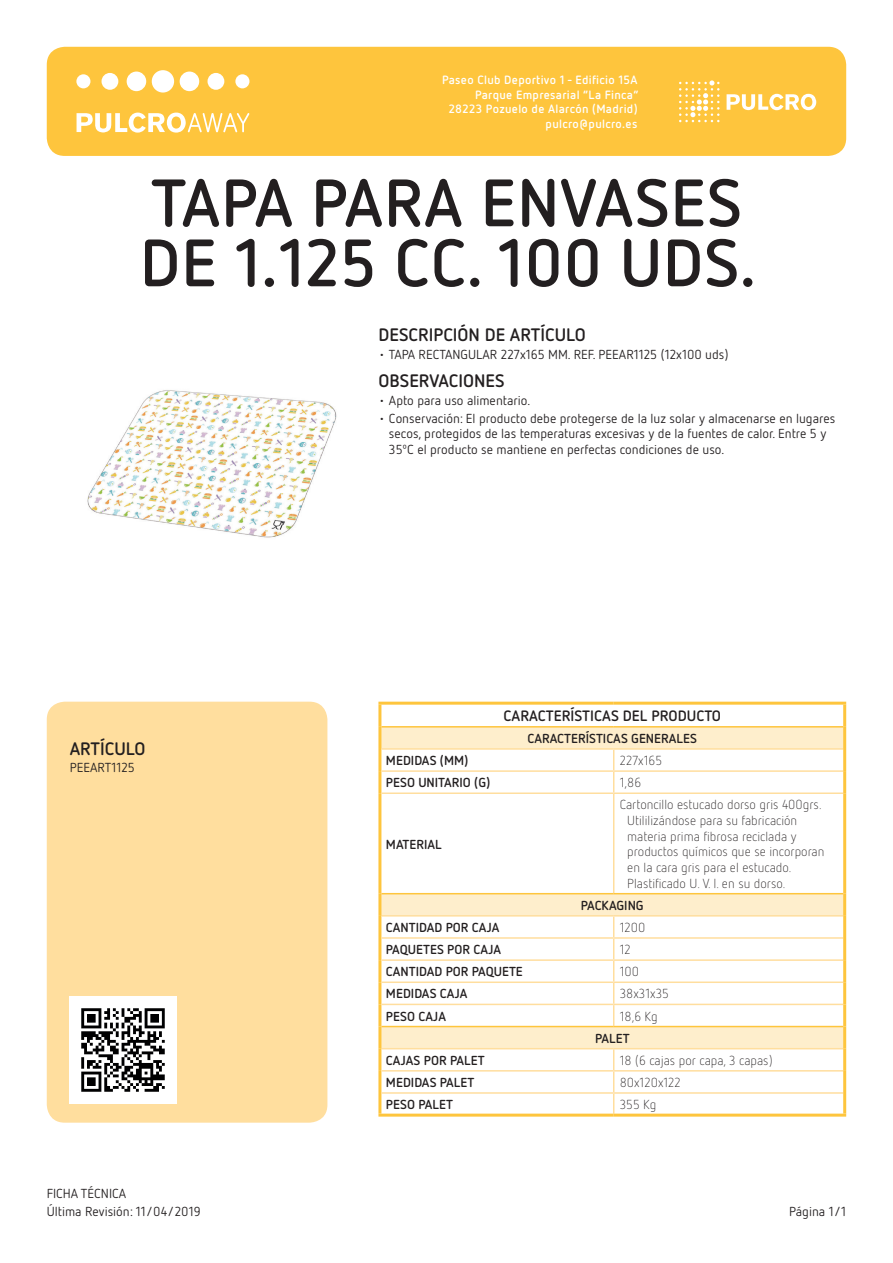
<style>
.page{position:relative;width:893px;height:1263px;background:#fff}
.page>*{position:absolute;margin:0;border:0;box-sizing:border-box;transform-origin:0 0}
.t1{font:700 66.75px/60px "Netto OT";letter-spacing:.01em;color:#231f20}
.t2{font:700 18px "Netto OT";color:#231f20}
.t3{font:700 15px "Netto OT";color:#231f20}
.t4{font:13.05px/15.6px "Netto OT";color:#231f20}
.t5{font:300 13.05px/15.6px "Netto OT";color:#231f20}
.t6{font:700 13.05px "Netto OT";color:#231f20}
.t7{font:700 12px/14.4px "Netto OT";letter-spacing:.025em;color:#fff;text-align:right}
</style>
<div class="page">
<div style="left:47px;top:47px;width:799px;height:109px;background:#fec53d;border-radius:18px"></div>
<svg style="left:679px;top:80px;width:40px;height:42px"></svg>
<svg style="left:727px;top:94px;width:89px;height:16px"></svg>
<div style="left:76px;top:74px;width:14px;height:14px;background:#fff;border-radius:50%"></div>
<div style="left:102px;top:73px;width:16px;height:17px;background:#fff;border-radius:50%"></div>
<div style="left:127px;top:72px;width:19px;height:19px;background:#fff;border-radius:50%"></div>
<div style="left:152px;top:70px;width:22px;height:23px;background:#fff;border-radius:50%"></div>
<div style="left:180px;top:72px;width:19px;height:19px;background:#fff;border-radius:50%"></div>
<div style="left:208px;top:73px;width:16px;height:17px;background:#fff;border-radius:50%"></div>
<div style="left:235px;top:74px;width:14px;height:14px;background:#fff;border-radius:50%"></div>
<svg style="left:77px;top:113px;width:172px;height:20px"></svg>
<div style="left:47px;top:702px;width:280px;height:421px;background:#ffde9e;border-radius:18px"></div>
<img style="left:70px;top:997px;width:106px;height:106px">
<svg style="left:381px;top:705px;width:462px;height:408px"></svg>
<svg style="left:381px;top:727px;width:462px;height:321px"></svg>
<hr style="left:378px;top:705px;width:3px;height:22px;background:#fec53d">
<hr style="left:378px;top:702px;width:236px;height:3px;background:#fec53d">
<hr style="left:614px;top:702px;width:232px;height:3px;background:#fec53d">
<hr style="left:378px;top:727px;width:3px;height:22px;background:#fec53d">
<hr style="left:378px;top:749px;width:3px;height:22px;background:#fec53d">
<hr style="left:378px;top:771px;width:3px;height:22px;background:#fec53d">
<hr style="left:378px;top:793px;width:3px;height:101px;background:#fec53d">
<hr style="left:378px;top:916px;width:3px;height:22px;background:#fec53d">
<hr style="left:378px;top:938px;width:3px;height:22px;background:#fec53d">
<hr style="left:378px;top:960px;width:3px;height:22px;background:#fec53d">
<hr style="left:378px;top:982px;width:3px;height:22px;background:#fec53d">
<hr style="left:378px;top:1004px;width:3px;height:22px;background:#fec53d">
<hr style="left:378px;top:1049px;width:3px;height:22px;background:#fec53d">
<hr style="left:378px;top:1071px;width:3px;height:22px;background:#fec53d">
<hr style="left:378px;top:1093px;width:3px;height:20px;background:#fec53d">
<hr style="left:381px;top:748px;width:233px;height:2px;background:#ffde9e">
<hr style="left:381px;top:770px;width:233px;height:2px;background:#ffde9e">
<hr style="left:381px;top:792px;width:233px;height:2px;background:#ffde9e">
<hr style="left:381px;top:915px;width:233px;height:1px;background:#ffde9e">
<hr style="left:381px;top:937px;width:233px;height:2px;background:#ffde9e">
<hr style="left:381px;top:959px;width:233px;height:2px;background:#ffde9e">
<hr style="left:381px;top:981px;width:233px;height:2px;background:#ffde9e">
<hr style="left:381px;top:1004px;width:233px;height:1px;background:#ffde9e">
<hr style="left:381px;top:1048px;width:233px;height:1px;background:#ffde9e">
<hr style="left:381px;top:1070px;width:233px;height:1px;background:#ffde9e">
<hr style="left:381px;top:1092px;width:233px;height:2px;background:#ffde9e">
<svg style="left:613px;top:750px;width:1px;height:42px"></svg>
<hr style="left:613px;top:794px;width:1px;height:99px;background:#ffde9e">
<svg style="left:613px;top:916px;width:1px;height:110px"></svg>
<svg style="left:613px;top:1049px;width:1px;height:64px"></svg>
<hr style="left:614px;top:748px;width:229px;height:2px;background:#ffde9e">
<hr style="left:614px;top:770px;width:229px;height:2px;background:#ffde9e">
<hr style="left:614px;top:792px;width:229px;height:2px;background:#ffde9e">
<hr style="left:614px;top:915px;width:229px;height:1px;background:#ffde9e">
<hr style="left:614px;top:937px;width:229px;height:2px;background:#ffde9e">
<hr style="left:614px;top:959px;width:229px;height:2px;background:#ffde9e">
<hr style="left:614px;top:981px;width:229px;height:2px;background:#ffde9e">
<hr style="left:614px;top:1004px;width:229px;height:1px;background:#ffde9e">
<hr style="left:614px;top:1048px;width:229px;height:1px;background:#ffde9e">
<hr style="left:614px;top:1070px;width:229px;height:1px;background:#ffde9e">
<hr style="left:614px;top:1092px;width:229px;height:2px;background:#ffde9e">
<hr style="left:381px;top:726px;width:233px;height:1px;background:#fec53d">
<hr style="left:614px;top:726px;width:229px;height:1px;background:#fec53d">
<hr style="left:843px;top:705px;width:3px;height:22px;background:#fec53d">
<hr style="left:843px;top:727px;width:3px;height:22px;background:#fec53d">
<hr style="left:843px;top:749px;width:3px;height:22px;background:#fec53d">
<hr style="left:843px;top:771px;width:3px;height:22px;background:#fec53d">
<hr style="left:843px;top:793px;width:3px;height:101px;background:#fec53d">
<hr style="left:843px;top:916px;width:3px;height:22px;background:#fec53d">
<hr style="left:843px;top:938px;width:3px;height:22px;background:#fec53d">
<hr style="left:843px;top:960px;width:3px;height:22px;background:#fec53d">
<hr style="left:843px;top:982px;width:3px;height:22px;background:#fec53d">
<hr style="left:843px;top:1004px;width:3px;height:22px;background:#fec53d">
<hr style="left:843px;top:1049px;width:3px;height:22px;background:#fec53d">
<hr style="left:843px;top:1071px;width:3px;height:22px;background:#fec53d">
<hr style="left:843px;top:1093px;width:3px;height:20px;background:#fec53d">
<hr style="left:378px;top:894px;width:3px;height:22px;background:#fec53d">
<hr style="left:378px;top:1026px;width:3px;height:23px;background:#fec53d">
<hr style="left:381px;top:893px;width:233px;height:1px;background:#fec53d">
<hr style="left:381px;top:1026px;width:233px;height:1px;background:#fec53d">
<hr style="left:614px;top:893px;width:229px;height:1px;background:#fec53d">
<hr style="left:614px;top:1026px;width:229px;height:1px;background:#fec53d">
<hr style="left:843px;top:894px;width:3px;height:22px;background:#fec53d">
<hr style="left:843px;top:1026px;width:3px;height:23px;background:#fec53d">
<hr style="left:378px;top:1113px;width:236px;height:3px;background:#fec53d">
<hr style="left:614px;top:1113px;width:232px;height:3px;background:#fec53d">
<img style="left:87px;top:390px;width:250px;height:148px">
<p class="t7" style="left:442px;top:73px;width:198px">Paseo Club Deportivo 1 - Edificio 15A<br>Parque Empresarial “La Finca”<br>28223 Pozuelo de Alarcón (Madrid) pulcro@pulcro.es</p>
<h1 class="t1" style="left:140px;top:171px;width:618px">TAPA PARA ENVASES<br>DE 1.125 CC. 100 UDS.</h1>
<h2 class="t2" style="left:378px;top:324px;width:209px">DESCRIPCIÓN DE ARTÍCULO</h2>
<p class="t4" style="left:378px;top:347px;width:352px">• TAPA RECTANGULAR 227x165 MM. REF. PEEAR1125 (12x100 uds)</p>
<h2 class="t2" style="left:378px;top:370px;width:128px">OBSERVACIONES</h2>
<p class="t4" style="left:378px;top:392px;width:153px">• Apto para uso alimentario.</p>
<p class="t4" style="left:389px;top:410px;width:448px;text-indent:-11px">• Conservación: El producto debe protegerse de la luz solar y almacenarse en lugares secos, protegidos de las temperaturas excesivas y de la fuentes de calor. Entre 5 y<br>35ºC el producto se mantiene en perfectas condiciones de uso.</p>
<h2 class="t2" style="left:70px;top:737px;width:77px">ARTÍCULO</h2>
<p class="t4" style="left:70px;top:760px;width:67px">PEEART1125</p>
<p class="t4" style="left:47px;top:1185px;width:155px;line-height:17.9px">FICHA TÉCNICA<br>Última Revisión: 11/04/2019</p>
<p class="t3" style="left:504px;top:706px;width:219px">CARACTERÍSTICAS DEL PRODUCTO</p>
<p class="t6" style="left:528px;top:730px;width:171px">CARACTERÍSTICAS GENERALES</p>
<p class="t6" style="left:386px;top:752px;width:84px">MEDIDAS (MM)</p>
<p class="t5" style="left:620px;top:752px;width:44px">227x165</p>
<p class="t6" style="left:386px;top:774px;width:106px">PESO UNITARIO (G)</p>
<p class="t5" style="left:620px;top:775px;width:23px">1,86</p>
<p class="t6" style="left:386px;top:836px;width:57px">MATERIAL</p>
<p class="t5" style="left:627px;top:797px;width:199px;text-indent:-8px">Cartoncillo estucado dorso gris 400grs.<br>Utililizándose para su fabricación materia prima fibrosa reciclada y productos químicos que se incorporan en la cara gris para el estucado.<br>Plastificado U. V. I. en su dorso.</p>
<p class="t6" style="left:581px;top:897px;width:64px">PACKAGING</p>
<p class="t6" style="left:386px;top:919px;width:115px">CANTIDAD POR CAJA</p>
<p class="t5" style="left:620px;top:919px;width:27px">1200</p>
<p class="t6" style="left:386px;top:941px;width:117px">PAQUETES POR CAJA</p>
<p class="t5" style="left:620px;top:942px;width:13px">12</p>
<p class="t6" style="left:386px;top:963px;width:139px">CANTIDAD POR PAQUETE</p>
<p class="t5" style="left:620px;top:964px;width:21px">100</p>
<p class="t6" style="left:386px;top:986px;width:83px">MEDIDAS CAJA</p>
<p class="t5" style="left:620px;top:986px;width:51px">38x31x35</p>
<p class="t6" style="left:386px;top:1008px;width:62px">PESO CAJA</p>
<p class="t5" style="left:620px;top:1008px;width:40px">18,6 Kg</p>
<p class="t6" style="left:595px;top:1030px;width:36px">PALET</p>
<p class="t6" style="left:386px;top:1052px;width:100px">CAJAS POR PALET</p>
<p class="t5" style="left:620px;top:1052px;width:154px">18 (6 cajas por capa, 3 capas)</p>
<p class="t6" style="left:386px;top:1074px;width:90px">MEDIDAS PALET</p>
<p class="t5" style="left:620px;top:1074px;width:63px">80x120x122</p>
<p class="t6" style="left:386px;top:1096px;width:68px">PESO PALET</p>
<p class="t5" style="left:620px;top:1097px;width:38px">355 Kg</p>
<p class="t4" style="left:789px;top:1203px;width:59px">Página 1/1</p>
</div>
